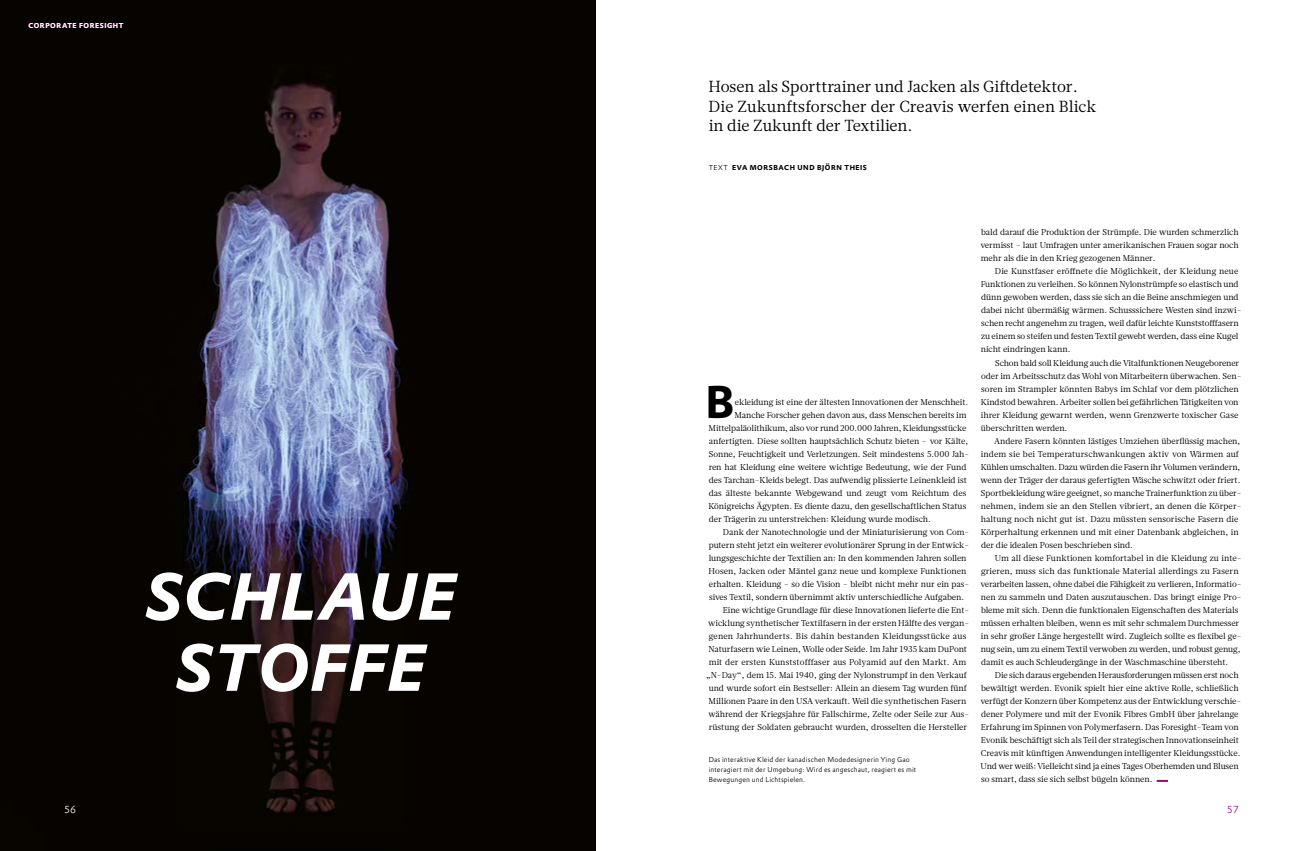
<style>
.page{position:relative;width:1304px;height:851px;background:#fff}
.page>*{position:absolute;margin:0;border:0;box-sizing:border-box;transform-origin:0 0}
.t1{font:italic 700 65px/71px "Evonik Prokyon";letter-spacing:.025em;color:#fff;text-align:center}
.t2{font:700 44.9px "Evonik Prokyon";color:#000}
.t3{font:16px/19.5px "Glosa Text";color:#000}
.t4{font:300 10px "Evonik Prokyon";color:#fff}
.t5{font:300 10px "Evonik Prokyon";color:#94107f}
.t6{font:8.5px/13px "Glosa Text";letter-spacing:-.005em;color:#000}
.t7{font:8.5px "Glosa Text";letter-spacing:.025em;color:#000}
.t8{font:8.5px "Glosa Text";letter-spacing:.02em;color:#000}
.t9{font:300 7px/10px "Evonik Prokyon";letter-spacing:.02em;color:#000}
.t10{font:700 7px "Evonik Prokyon";letter-spacing:.08em;color:#000}
.t11{font:700 7px "Evonik Prokyon";letter-spacing:.075em;color:#fff}
.s1{font-weight:300}
</style>
<div class="page">
<img style="left:0;top:0;width:595px;height:850px">
<svg style="left:1157px;top:779px;width:11px;height:2px"></svg>
<p class="t11" style="left:28px;top:20px;width:97px">CORPORATE FORESIGHT</p>
<h1 class="t1" style="left:145px;top:555px;width:312px">SCHLAUE<br>STOFFE</h1>
<h3 class="t3" style="left:709px;top:77px;width:390px">Hosen als Sporttrainer und Jacken als Giftdetektor.<br>Die Zukunftsforscher der Creavis werfen einen Blick in die Zukunft der Textilien.</h3>
<p class="t10" style="left:709px;top:162px;width:160px"><span class="s1">TEXT</span> EVA MORSBACH UND BJÖRN THEIS</p>
<h2 class="t2" style="left:705px;top:365px;width:31px">B</h2>
<p class="t6" style="left:735px;top:395px;width:235px">ekleidung ist eine der ältesten Innovationen der Menschheit.</p>
<p class="t6" style="left:734px;top:408px;width:233px">Manche Forscher gehen davon aus, dass Menschen bereits im</p>
<p class="t6" style="left:709px;top:421px;width:259px">Mittelpaläolithikum, also vor rund 200.000 Jahren, Kleidungsstücke</p>
<p class="t6" style="left:709px;top:434px;width:261px">anfertigten. Diese sollten hauptsächlich Schutz bieten – vor Kälte,</p>
<p class="t6" style="left:709px;top:447px;width:262px">Sonne, Feuchtigkeit und Verletzungen. Seit mindestens 5.000 Jah-</p>
<p class="t6" style="left:709px;top:460px;width:259px">ren hat Kleidung eine weitere wichtige Bedeutung, wie der Fund</p>
<p class="t6" style="left:709px;top:473px;width:259px">des Tarchan-Kleids belegt. Das aufwendig plissierte Leinenkleid ist</p>
<p class="t6" style="left:709px;top:486px;width:259px">das älteste bekannte Webgewand und zeugt vom Reichtum des</p>
<p class="t6" style="left:709px;top:499px;width:259px">Königreichs Ägypten. Es diente dazu, den gesellschaftlichen Status</p>
<p class="t6" style="left:709px;top:512px;width:223px">der Trägerin zu unterstreichen: Kleidung wurde modisch.</p>
<p class="t6" style="left:723px;top:525px;width:248px">Dank der Nanotechnologie und der Miniaturisierung von Com-</p>
<p class="t6" style="left:709px;top:538px;width:262px">putern steht jetzt ein weiterer evolutionärer Sprung in der Entwick-</p>
<p class="t6" style="left:709px;top:551px;width:259px">lungsgeschichte der Textilien an: In den kommenden Jahren sollen</p>
<p class="t6" style="left:709px;top:564px;width:259px">Hosen, Jacken oder Mäntel ganz neue und komplexe Funktionen</p>
<p class="t6" style="left:709px;top:577px;width:262px">erhalten. Kleidung ‒ so die Vision ‒ bleibt nicht mehr nur ein pas-</p>
<p class="t6" style="left:709px;top:590px;width:257px">sives Textil, sondern übernimmt aktiv unterschiedliche Aufgaben.</p>
<p class="t6" style="left:723px;top:603px;width:248px">Eine wichtige Grundlage für diese Innovationen lieferte die Ent-</p>
<p class="t6" style="left:708px;top:616px;width:262px">wicklung synthetischer Textilfasern in der ersten Hälfte des vergan-</p>
<p class="t7" style="left:709px;top:630px;width:259px">genen Jahrhunderts. Bis dahin bestanden Kleidungsstücke aus</p>
<p class="t6" style="left:709px;top:642px;width:260px">Naturfasern wie Leinen, Wolle oder Seide. Im Jahr 1935 kam DuPont</p>
<p class="t8" style="left:709px;top:656px;width:259px">mit der ersten Kunststofffaser aus Polyamid auf den Markt. Am</p>
<p class="t6" style="left:706px;top:668px;width:262px">„N-Day“, dem 15. Mai 1940, ging der Nylonstrumpf in den Verkauf</p>
<p class="t6" style="left:709px;top:681px;width:259px">und wurde sofort ein Bestseller: Allein an diesem Tag wurden fünf</p>
<p class="t6" style="left:709px;top:694px;width:259px">Millionen Paare in den USA verkauft. Weil die synthetischen Fasern</p>
<p class="t6" style="left:708px;top:707px;width:262px">während der Kriegsjahre für Fallschirme, Zelte oder Seile zur Aus-</p>
<p class="t6" style="left:709px;top:720px;width:260px">rüstung der Soldaten gebraucht wurden, drosselten die Hersteller</p>
<p class="t9" style="left:709px;top:753px;width:209px">Das interaktive Kleid der kanadischen Modedesignerin Ying Gao interagiert mit der Umgebung: Wird es angeschaut, reagiert es mit<br>Bewegungen und Lichtspielen.</p>
<p class="t6" style="left:980px;top:226px;width:260px;text-align:justify">bald darauf die Produktion der Strümpfe. Die wurden schmerzlich vermisst – laut Umfragen unter amerikanischen Frauen sogar noch mehr als die in den Krieg gezogenen Männer.</p>
<p class="t6" style="left:981px;top:265px;width:262px;text-indent:14px">Die Kunstfaser eröffnete die Möglichkeit, der Kleidung neue Funktionen zu verleihen. So können Nylonstrümpfe so elastisch und dünn gewoben werden, dass sie sich an die Beine anschmiegen und dabei nicht übermäßig wärmen. Schusssichere Westen sind inzwi&shy;schen recht angenehm zu tragen, weil dafür leichte Kunststofffasern zu einem so steifen und festen Textil gewebt werden, dass eine Kugel nicht eindringen kann.</p>
<p class="t6" style="left:981px;top:356px;width:262px;text-indent:14px">Schon bald soll Kleidung auch die Vitalfunktionen Neugeborener oder im Arbeitsschutz das Wohl von Mitarbeitern überwachen. Sen&shy;soren im Strampler könnten Babys im Schlaf vor dem plötzlichen Kindstod bewahren. Arbeiter sollen bei gefährlichen Tätigkeiten von ihrer Kleidung gewarnt werden, wenn Grenzwerte toxischer Gase überschritten werden.</p>
<p class="t6" style="left:980px;top:434px;width:263px;text-indent:14px">Andere Fasern könnten lästiges Umziehen überflüssig machen, indem sie bei Temperaturschwankungen aktiv von Wärmen auf Kühlen umschalten. Dazu würden die Fasern ihr Volumen verändern, wenn der Träger der daraus gefertigten Wäsche schwitzt oder friert.<br>Sportbekleidung wäre geeignet, so manche Trainerfunktion zu über&shy;nehmen, indem sie an den Stellen vibriert, an denen die Körper&shy;haltung noch nicht gut ist. Dazu müssten sensorische Fasern die Körperhaltung erkennen und mit einer Datenbank abgleichen, in der die idealen Posen beschrieben sind.</p>
<p class="t6" style="left:980px;top:551px;width:263px;text-indent:14px">Um all diese Funktionen komfortabel in die Kleidung zu inte&shy;grieren, muss sich das funktionale Material allerdings zu Fasern verarbeiten lassen, ohne dabei die Fähigkeit zu verlieren, Informatio&shy;nen zu sammeln und Daten auszutauschen. Das bringt einige Pro&shy;bleme mit sich. Denn die funktionalen Eigenschaften des Materials müssen erhalten bleiben, wenn es mit sehr schmalem Durchmesser in sehr großer Länge hergestellt wird. Zugleich sollte es flexibel ge&shy;nug sein, um zu einem Textil verwoben zu werden, und robust genug, damit es auch Schleudergänge in der Waschmaschine übersteht.</p>
<p class="t6" style="left:980px;top:668px;width:262px;text-indent:15px">Die sich daraus ergebenden Herausforderungen müssen erst noch bewältigt werden. Evonik spielt hier eine aktive Rolle, schließlich verfügt der Konzern über Kompetenz aus der Entwicklung verschie&shy;dener Polymere und mit der Evonik Fibres GmbH über jahrelange Erfahrung im Spinnen von Polymerfasern. Das Foresight-Team von Evonik beschäftigt sich als Teil der strategischen Innovationseinheit Creavis mit künftigen Anwendungen intelligenter Kleidungsstücke.<br>Und wer weiß: Vielleicht sind ja eines Tages Oberhemden und Blusen so smart, dass sie sich selbst bügeln können.</p>
<p class="t4" style="left:64px;top:801px;width:13px">56</p>
<p class="t5" style="left:1227px;top:801px;width:13px">57</p>
</div>
